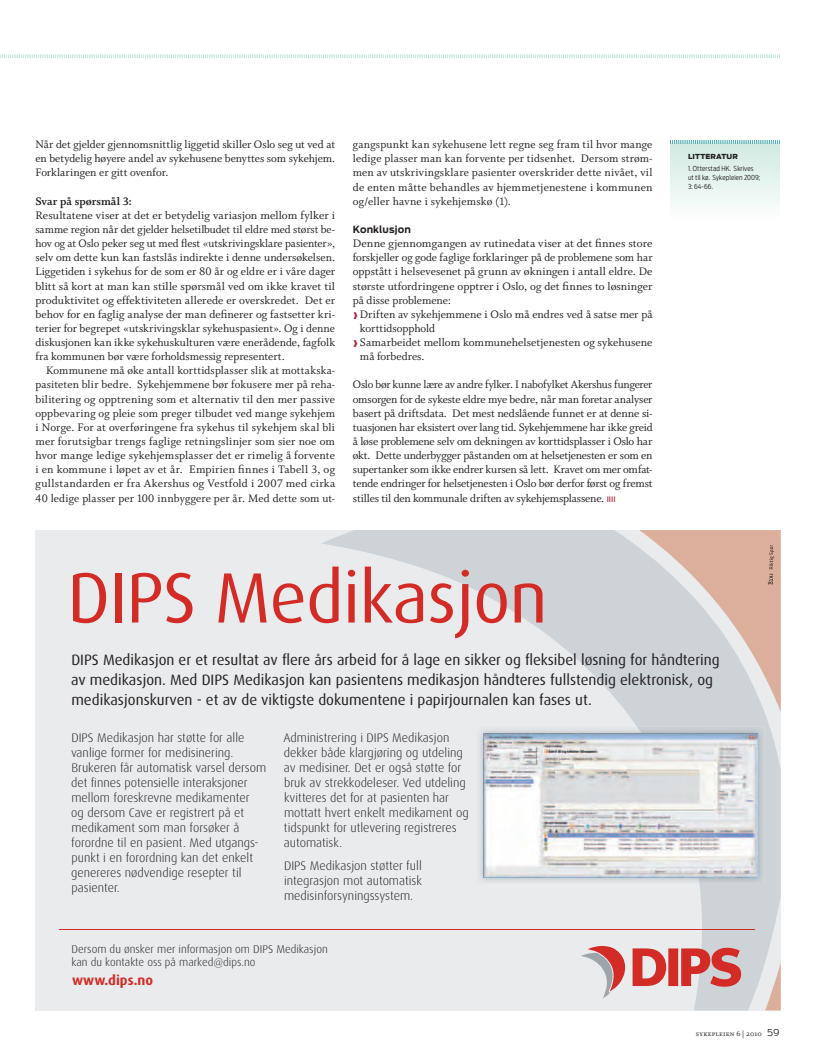
<style>
.page{position:relative;width:815px;height:1053px;background:#fff}
.page>*{position:absolute;margin:0;border:0;box-sizing:border-box;transform-origin:0 0}
.t1{font:71.25px "Dax";letter-spacing:-.01em;color:#d32c27}
.t2{font:15px/20px "Dax";color:#231f20}
.t3{font:700 13.75px "Dax";color:#d32c27}
.t4{font:300 12.5px/15px "Dax";color:#231f20}
.t5{font:12.12px/14.1px "Whitman Roman LF";color:#231f20;text-align:justify}
.t6{font:12.12px "Whitman Bold LF";letter-spacing:.005em;color:#231f20}
.t7{font:300 11.25px/13.5px "Dax";color:#231f20}
.t8{font:700 9.75px "Antenna";letter-spacing:.01em;color:#231f20}
.t9{font:8.12px "Whitman Small Caps Os F";letter-spacing:.02em;color:#231f20}
.t10{font:300 6.88px/8.8px "Antenna Cond";letter-spacing:.02em;color:#231f20}
.t11{font:900 6.88px "Antenna";letter-spacing:.025em;color:#231f20}
.s1{font-family:"Antenna";font-weight:700;font-size:5.88px;color:#ac2a3e}
.s2{font-family:"Antenna";font-weight:300;font-size:9.38px}
</style>
<div class="page">
<svg style="left:1px;top:54px;width:779px;height:4px"></svg>
<div style="left:670px;top:144px;width:110px;height:76px;background:linear-gradient(to bottom,#d1eae2,#fdfefe)"></div>
<svg style="left:670px;top:140px;width:110px;height:4px"></svg>
<div style="left:35px;top:530px;width:746px;height:480px;background:#e9ebed"></div>
<svg style="left:322px;top:530px;width:459px;height:480px"></svg>
<hr style="left:59px;top:929px;width:696px;height:1px;background:#d32c27">
<img style="left:477px;top:726px;width:160px;height:157px">
<img style="left:637px;top:726px;width:127px;height:157px">
<img style="left:484px;top:733px;width:274px;height:144px">
<svg style="left:581px;top:942px;width:160px;height:56px"></svg>
<svg style="left:639px;top:530px;width:142px;height:182px;background:#d6c7c2"></svg>
<p class="t5" style="left:35px;top:138px;width:301px">Når det gjelder gjennomsnittlig liggetid skiller Oslo seg ut ved at en betydelig høyere andel av sykehusene benyttes som sykehjem.<br>Forklaringen er gitt ovenfor.</p>
<p class="t6" style="left:35px;top:194px;width:98px">Svar på spørsmål 3:</p>
<p class="t5" style="left:35px;top:208px;width:301px">Resultatene viser at det er betydelig variasjon mellom fylker i samme region når det gjelder helsetilbudet til eldre med størst be&shy;hov og at Oslo peker seg ut med flest «utskrivingsklare pasienter», selv om dette kun kan fastslås indirekte i denne undersøkelsen.<br>Liggetiden i sykehus for de som er 80 år og eldre er i våre dager blitt så kort at man kan stille spørsmål ved om ikke kravet til produktivitet og effektiviteten allerede er overskredet. Det er behov for en faglig analyse der man definerer og fastsetter kri&shy;terier for begrepet «utskrivingsklar sykehuspasient». Og i denne diskusjonen kan ikke sykehuskulturen være enerådende, fagfolk fra kommunen bør være forholdsmessig representert.</p>
<p class="t5" style="left:35px;top:364px;width:301px;text-indent:11px">Kommunene må øke antall korttidsplasser slik at mottakska&shy;pasiteten blir bedre. Sykehjemmene bør fokusere mer på reha&shy;bilitering og opptrening som et alternativ til den mer passive oppbevaring og pleie som preger tilbudet ved mange sykehjem i Norge. For at overføringene fra sykehus til sykehjem skal bli mer forutsigbar trengs faglige retningslinjer som sier noe om hvor mange ledige sykehjemsplasser det er rimelig å forvente i en kommune i løpet av et år. Empirien finnes i Tabell 3, og gullstandarden er fra Akershus og Vestfold i 2007 med cirka 40 ledige plasser per 100 innbyggere per år. Med dette som ut-</p>
<p class="t5" style="left:353px;top:138px;width:301px">gangspunkt kan sykehusene lett regne seg fram til hvor mange ledige plasser man kan forvente per tidsenhet. Dersom strøm&shy;men av utskrivingsklare pasienter overskrider dette nivået, vil de enten måtte behandles av hjemmetjenestene i kommunen og/eller havne i sykehjemskø (1).</p>
<p class="t8" style="left:353px;top:224px;width:59px">Konklusjon</p>
<p class="t5" style="left:353px;top:236px;width:301px">Denne gjennomgangen av rutinedata viser at det finnes store</p>
<p class="t5" style="left:353px;top:251px;width:301px">forskjeller og gode faglige forklaringer på de problemene som har</p>
<p class="t5" style="left:353px;top:265px;width:301px">oppstått i helsevesenet på grunn av økningen i antall eldre. De</p>
<p class="t5" style="left:353px;top:279px;width:301px">største utfordringene opptrer i Oslo, og det finnes to løsninger</p>
<p class="t5" style="left:353px;top:293px;width:100px">på disse problemene:</p>
<p class="t5" style="left:353px;top:307px;width:301px"><sub>››</sub>Driften av sykehjemmene i Oslo må endres ved å satse mer på</p>
<p class="t5" style="left:360px;top:321px;width:77px">korttidsopphold</p>
<p class="t5" style="left:353px;top:335px;width:301px"><sub>››</sub> Samarbeidet mellom kommunehelsetjenesten og sykehusene</p>
<p class="t5" style="left:360px;top:349px;width:66px">må forbedres.</p>
<p class="t5" style="left:353px;top:378px;width:301px">Oslo bør kunne lære av andre fylker. I nabofylket Akershus fungerer omsorgen for de sykeste eldre mye bedre, når man foretar analyser basert på driftsdata. Det mest nedslående funnet er at denne si&shy;tuasjonen har eksistert over lang tid. Sykehjemmene har ikke greid å løse problemene selv om dekningen av korttidsplasser i Oslo har økt. Dette underbygger påstanden om at helsetjenesten er som en supertanker som ikke endrer kursen så lett. Kravet om mer omfat&shy;tende endringer for helsetjenesten i Oslo bør derfor først og fremst stilles til den kommunale driften av sykehjemsplassene. <span class="s1">||||</span></p>
<h1 class="t1" style="left:68px;top:558px;width:482px">DIPS Medikasjon</h1>
<p class="t11" style="left:688px;top:152px;width:51px">LITTERATUR</p>
<p class="t10" style="left:688px;top:164px;width:74px">1. Otterstad HK. Skrives ut til kø. Sykepleien 2009;<br>3: 64-66.</p>
<p class="t2" style="left:71px;top:650px;width:650px">DIPS Medikasjon er et resultat av flere års arbeid for å lage en sikker og fleksibel løsning for håndtering av medikasjon. Med DIPS Medikasjon kan pasientens medikasjon håndteres fullstendig elektronisk, og medikasjonskurven - et av de viktigste dokumentene i papirjournalen kan fases ut.</p>
<p class="t4" style="left:71px;top:730px;width:197px">DIPS Medikasjon har støtte for alle vanlige former for medisinering.<br>Brukeren får automatisk varsel dersom det finnes potensielle interaksjoner mellom foreskrevne medikamenter<br>og dersom Cave er registrert på et medikament som man forsøker å forordne til en pasient. Med utgangs&shy;punkt i en forordning kan det enkelt genereres nødvendige resepter til pasienter.</p>
<p class="t4" style="left:283px;top:730px;width:187px">Administrering i DIPS Medikasjon dekker både klargjøring og utdeling av medisiner. Det er også støtte for bruk av strekkodeleser. Ved utdeling kvitteres det for at pasienten har mottatt hvert enkelt medikament og tidspunkt for utlevering registreres automatisk.</p>
<p class="t4" style="left:284px;top:857px;width:139px;text-align:justify">DIPS Medikasjon støtter full integrasjon mot automatisk medisinforsyningssystem.</p>
<p class="t7" style="left:72px;top:942px;width:258px">Dersom du ønsker mer informasjon om DIPS Medikasjon kan du kontakte oss på marked@dips.no</p>
<p class="t3" style="left:72px;top:972px;width:82px">www.dips.no</p>
<p class="t9" style="left:696px;top:1029px;width:85px">sykepleien 6 | 2010 <span class="s2">59</span></p>
</div>
